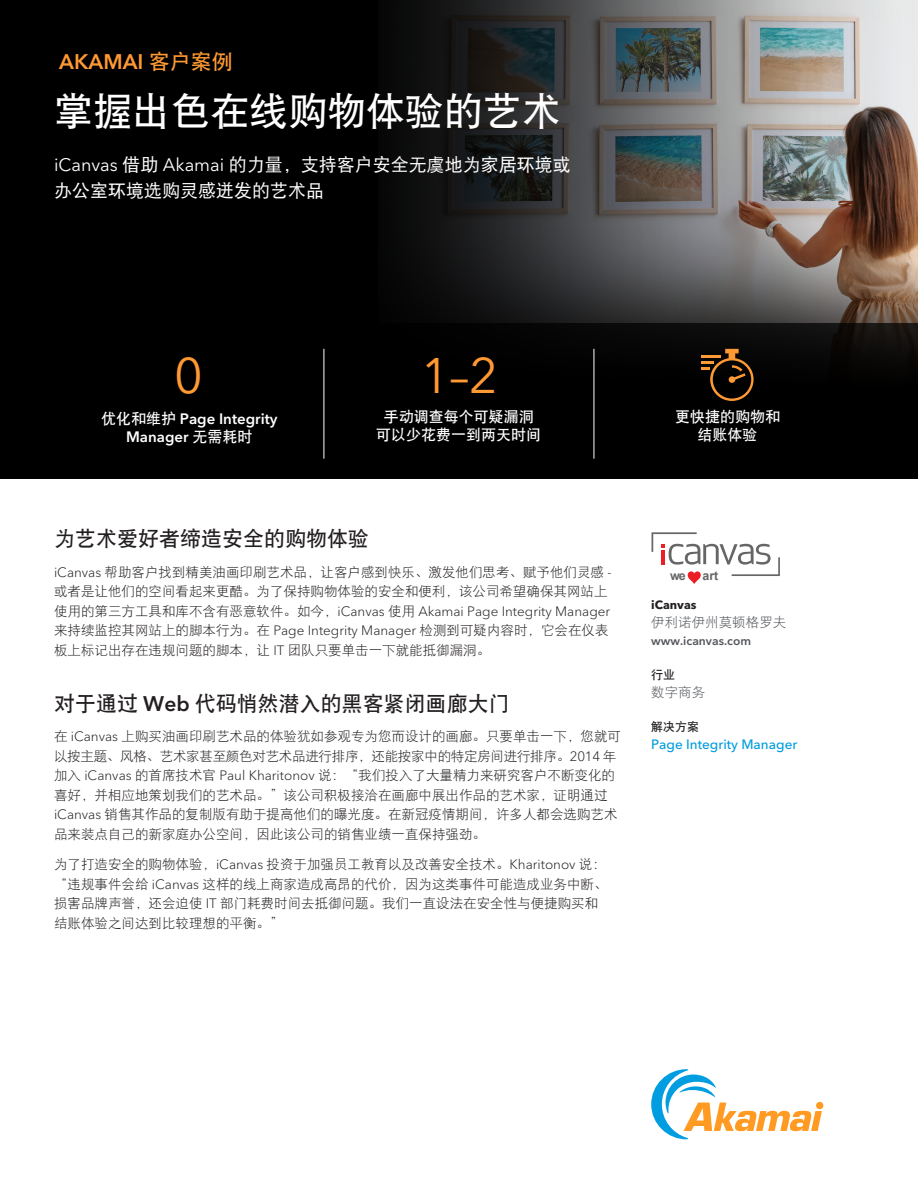
<style>
.page{position:relative;width:918px;height:1188px;background:#fff}
.page>*{position:absolute;margin:0;border:0;box-sizing:border-box;transform-origin:0 0}
.t1{font:49.5px "Avenir Next LT Pro";color:#f93}
.ACS_Header{font:39px "DFP Hei W7";color:#fff}
.ACS_Text_Subhead{font:21px "DFP Hei W7";color:#231f20}
.ACS_Preheader{font:600 21px "Avenir Next LT Pro";color:#f93}
.ACS_Header_sub_head{font:18px/25.5px "DFP Hei W5";color:#fff}
.t2{font:15px/18px "DFP Hei W7";color:#fff;text-align:center}
.t3{font:600 15px/18px "Avenir Next LT Pro";color:#fff;text-align:center}
.ACS_Text_Main{font:13.5px/19.5px "DFP Hei W3";color:#231f20}
.ACS_Sidebar_Details{font:500 13.5px "Avenir Next LT Pro";color:#009cde}
.ACS_Sidebar_Details-2{font:13.5px "DFP Hei W3";color:#54565b}
.t4{font:700 12.45px "Arial";color:#666}
.ACS_Sidebar_URL{font:600 12px "Avenir Next LT Pro";color:#54565b}
.ACS_Sidebar_Details-3{font:700 12px "Avenir Next LT Pro";color:#231f20}
.ACS_Sidebar_Details-4{font:12px "DFP Hei W7";color:#231f20}
.s1{font-family:"DFP Hei W7";font-weight:400}
.s2{font-family:"Avenir Next LT Pro"}
.s3{font-family:"Avenir Next LT Pro";font-weight:300}
.s4{font-family:"Avenir Next LT Pro";font-weight:600}
</style>
<div class="page">
<svg style="left:0;top:0;width:918px;height:479px;background:#323130"></svg>
<div style="left:816px;top:1102px;width:7px;height:7px;background:#ff9a22;border-radius:50%"></div>
<svg style="left:651px;top:1069px;width:171px;height:70px"></svg>
<div style="left:1px;top:323px;width:917px;height:156px;background:#000"></div>
<hr style="left:324px;top:349px;width:1px;height:110px;background:#fff">
<hr style="left:594px;top:349px;width:1px;height:110px;background:#fff">
<svg style="left:702px;top:349px;width:52px;height:52px"></svg>
<svg style="left:652px;top:532px;width:128px;height:52px"></svg>
<p class="ACS_Preheader" style="left:59px;top:49px;width:175px">AKAMAI <span class="s1">客户案例</span></p>
<p class="ACS_Header" style="left:54px;top:90px;width:508px">掌握出色在线购物体验的艺术</p>
<p class="ACS_Header_sub_head" style="left:54px;top:152px;width:518px"><span class="s2">iCanvas</span> 借助 <span class="s2">Akamai</span> 的力量，支持客户安全无虞地为家居环境或办公室环境选购灵感迸发的艺术品</p>
<p class="t1" style="left:174px;top:346px;width:30px">0</p>
<p class="t1" style="left:421px;top:346px;width:79px">1–2</p>
<p class="t3" style="left:101px;top:410px;width:178px"><span class="s1">优化和维护</span> Page Integrity<br>Manager <span class="s1">无需耗时</span></p>
<p class="t2" style="left:376px;top:407px;width:167px">手动调查每个可疑漏洞可以少花费一到两天时间</p>
<p class="t2" style="left:675px;top:407px;width:106px">更快捷的购物和结账体验</p>
<p class="ACS_Text_Subhead" style="left:54px;top:527px;width:316px">为艺术爱好者缔造安全的购物体验</p>
<p class="ACS_Text_Main" style="left:54px;top:562px;width:559px"><span class="s3">iCanvas</span> 帮助客户找到精美油画印刷艺术品，让客户感到快乐、激发他们思考、赋予他们灵感 <span class="s3">-</span>或者是让他们的空间看起来更酷。为了保持购物体验的安全和便利，该公司希望确保其网站上使用的第三方工具和库不含有恶意软件。如今，<span class="s3">iCanvas</span> 使用 <span class="s3">Akamai Page Integrity Manager</span>来持续监控其网站上的脚本行为。在 <span class="s3">Page Integrity Manager</span> 检测到可疑内容时，它会在仪表板上标记出存在违规问题的脚本，让 <span class="s3">IT</span> 团队只要单击一下就能抵御漏洞。</p>
<p class="ACS_Text_Subhead" style="left:54px;top:692px;width:457px">对于通过 <span class="s4">Web</span> 代码悄然潜入的黑客紧闭画廊大门</p>
<p class="ACS_Text_Main" style="left:54px;top:727px;width:568px">在 <span class="s3">iCanvas</span> 上购买油画印刷艺术品的体验犹如参观专为您而设计的画廊。只要单击一下，您就可以按主题、风格、艺术家甚至颜色对艺术品进行排序，还能按家中的特定房间进行排序。<span class="s3">2014</span> 年加入 <span class="s3">iCanvas</span> 的首席技术官 <span class="s3">Paul Kharitonov</span> 说：“我们投入了大量精力来研究客户不断变化的喜好，并相应地策划我们的艺术品。”该公司积极接洽在画廊中展出作品的艺术家，证明通过<span class="s3">iCanvas</span> 销售其作品的复制版有助于提高他们的曝光度。在新冠疫情期间，许多人都会选购艺术品来装点自己的新家庭办公空间，因此该公司的销售业绩一直保持强劲。</p>
<p class="ACS_Text_Main" style="left:54px;top:854px;width:555px">为了打造安全的购物体验，<span class="s3">iCanvas</span> 投资于加强员工教育以及改善安全技术。<span class="s3">Kharitonov</span> 说：“违规事件会给 <span class="s3">iCanvas</span> 这样的线上商家造成高昂的代价，因为这类事件可能造成业务中断、损害品牌声誉，还会迫使 <span class="s3">IT</span> 部门耗费时间去抵御问题。我们一直设法在安全性与便捷购买和结账体验之间达到比较理想的平衡。”</p>
<p class="t4" style="left:670px;top:568px;width:17px">we</p>
<p class="t4" style="left:703px;top:568px;width:17px">art</p>
<p class="ACS_Sidebar_Details-3" style="left:651px;top:597px;width:47px">iCanvas</p>
<p class="ACS_Sidebar_Details-2" style="left:651px;top:615px;width:137px">伊利诺伊州莫顿格罗夫</p>
<p class="ACS_Sidebar_URL" style="left:651px;top:633px;width:101px">www.icanvas.com</p>
<p class="ACS_Sidebar_Details-4" style="left:651px;top:668px;width:25px">行业</p>
<p class="ACS_Sidebar_Details-2" style="left:651px;top:685px;width:55px">数字商务</p>
<p class="ACS_Sidebar_Details-4" style="left:651px;top:720px;width:49px">解决方案</p>
<p class="ACS_Sidebar_Details" style="left:651px;top:736px;width:148px">Page Integrity Manager</p>
</div>
